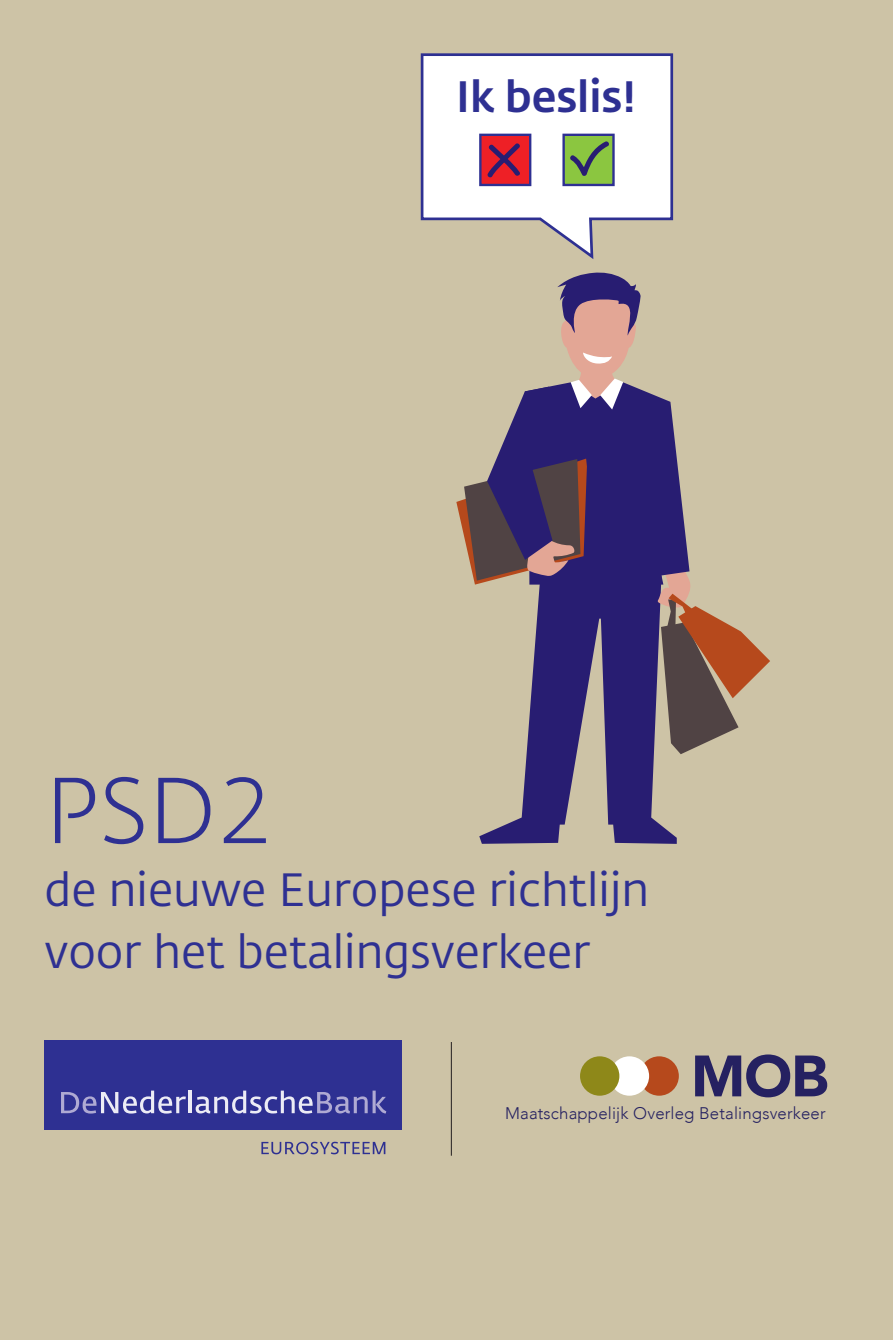
<style>
.page{position:relative;width:893px;height:1340px;background:#fff}
.page>*{position:absolute;margin:0;border:0;box-sizing:border-box;transform-origin:0 0}
.t1{font:300 92.25px "DNB Fedra";color:#2e3092}
.t2{font:900 57.6px "Avenir";color:#252161}
.t3{font:46.12px/62.1px "DNB Fedra";color:#2e3092}
.t4{font:500 43.43px "DNB Fedra";color:#2e3092}
.t5{font:300 16.88px "Avenir";letter-spacing:.01em;color:#252161}
</style>
<div class="page">
<div style="left:0;top:0;width:893px;height:1339px;background:#cdc3a6"></div>
<svg style="left:420px;top:53px;width:254px;height:206px"></svg>
<div style="left:562px;top:134px;width:53px;height:52px;background:#8bc640;border:2px solid #2e3092"></div>
<svg style="left:570px;top:141px;width:39px;height:35px"></svg>
<div style="left:479px;top:134px;width:52px;height:52px;background:#ee2026;border:2px solid #2e3092"></div>
<svg style="left:487px;top:143px;width:33px;height:35px"></svg>
<svg style="left:479px;top:754px;width:198px;height:89px"></svg>
<svg style="left:456px;top:272px;width:314px;height:482px"></svg>
<div style="left:45px;top:1040px;width:357px;height:89px;background:#2e3092"></div>
<svg style="left:261px;top:1141px;width:124px;height:13px"></svg>
<svg style="left:61px;top:1090px;width:125px;height:23px"></svg>
<hr style="left:189px;top:1090px;width:3px;height:23px;background:#ececf5">
<svg style="left:196px;top:1090px;width:190px;height:23px"></svg>
<hr style="left:451px;top:1042px;width:1px;height:113px;background:#231f20">
<div style="left:639px;top:1056px;width:40px;height:39px;background:#b6491c;border-radius:50%"></div>
<div style="left:610px;top:1056px;width:39px;height:39px;background:#fff;border-radius:50%"></div>
<div style="left:580px;top:1056px;width:39px;height:39px;background:#8e8819;border-radius:50%"></div>
<p class="t4" style="left:456px;top:70px;width:181px">Ik beslis!</p>
<h1 class="t1" style="left:45px;top:755px;width:229px">PSD2</h1>
<p class="t3" style="left:45px;top:859px;width:606px">de nieuwe Europese richtlijn voor het betalingsverkeer</p>
<p class="t2" style="left:691px;top:1026px;width:139px">MOB</p>
<p class="t5" style="left:505px;top:1103px;width:322px">Maatschappelijk Overleg Betalingsverkeer</p>
</div>
